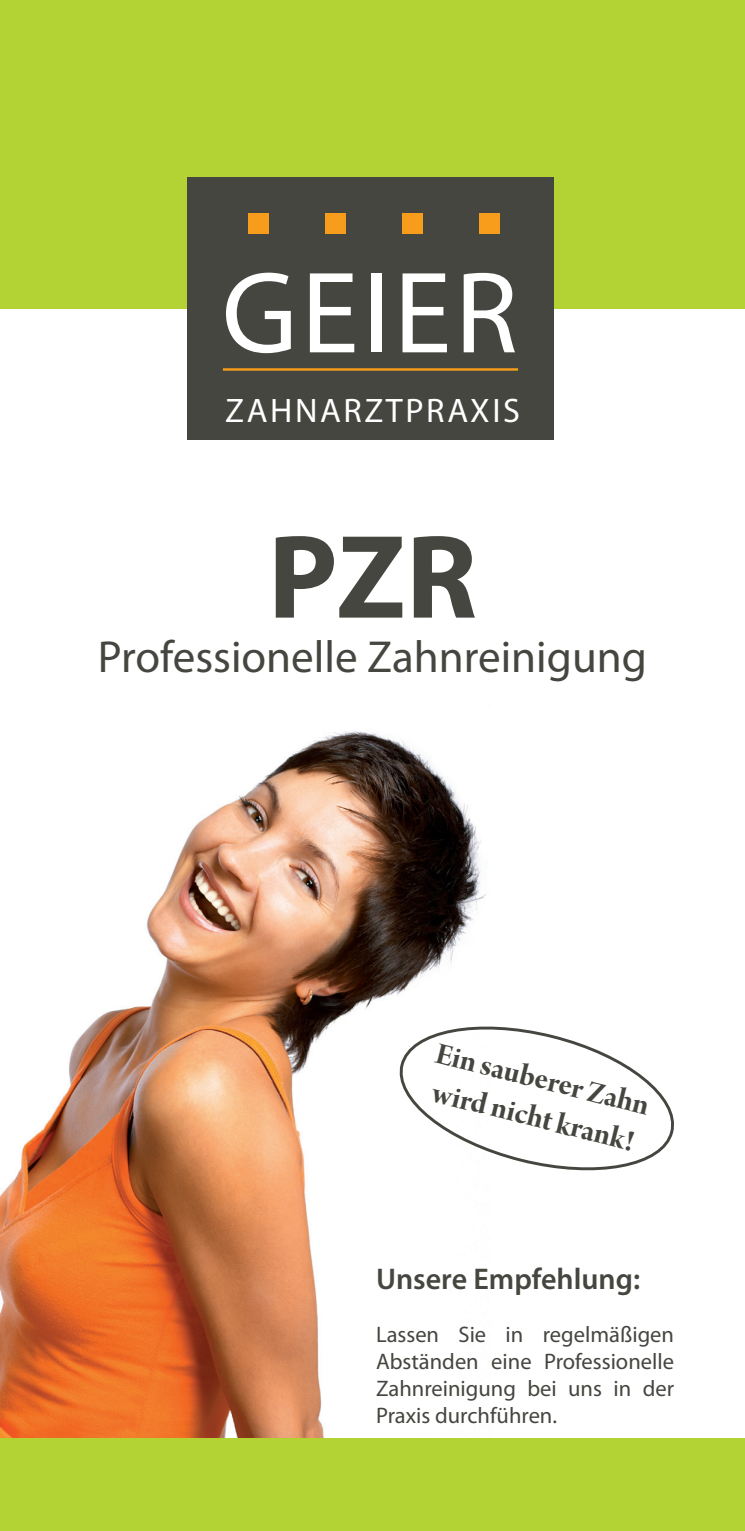
<style>
.page{position:relative;width:745px;height:1531px;background:#fff}
.page>*{position:absolute;margin:0;border:0;box-sizing:border-box;transform-origin:0 0}
.t1{font:700 120px "Myriad Pro";color:#44463f}
.t2{font:117px "Myriad Pro";letter-spacing:.03em;color:#fff}
.t3{font:45px "Myriad Pro";color:#44463f}
.t4{font:34px "Myriad Pro";letter-spacing:.075em;color:#fff}
.t5{font:32.25px/38.5px "Arno Pro Bold Display";color:#44463f}
.t6{font:600 30px "Myriad Pro";color:#44463f}
.t7{font:22.5px/27px "Myriad Pro";color:#44463f;text-align:justify}
</style>
<div class="page">
<img style="left:0;top:731px;width:490px;height:708px">
<div style="left:0;top:1439px;width:744px;height:92px;background:#b3d234"></div>
<div style="left:0;top:0;width:744px;height:308px;background:#b3d234"></div>
<div style="left:187px;top:177px;width:366px;height:262px;background:#44463f"></div>
<hr style="left:223px;top:368px;width:294px;height:3px;background:#f89c1c">
<div style="left:248px;top:213px;width:21px;height:21px;background:#f89c1c"></div>
<div style="left:478px;top:213px;width:21px;height:21px;background:#f89c1c"></div>
<div style="left:325px;top:213px;width:21px;height:21px;background:#f89c1c"></div>
<div style="left:402px;top:213px;width:20px;height:21px;background:#f89c1c"></div>
<svg style="left:390px;top:1014px;width:284px;height:165px"></svg>
<h2 class="t2" style="left:222px;top:241px;width:297px">GEIER</h2>
<h3 class="t4" style="left:225px;top:389px;width:296px">ZAHNARZTPRAXIS</h3>
<h1 class="t1" style="left:268px;top:499px;width:211px">PZR</h1>
<h3 class="t3" style="left:98px;top:629px;width:550px">Professionelle Zahnreinigung</h3>
<h3 class="t5" style="left:440px;top:1035px;width:220px;rotate:14deg">Ein sauberer Zahn wird nicht krank!</h3>
<h3 class="t6" style="left:376px;top:1260px;width:265px">Unsere Empfehlung:</h3>
<p class="t7" style="left:376px;top:1320px;width:299px">Lassen Sie in regelmäßigen Abständen eine Professionelle Zahnreinigung bei uns in der Praxis durchführen.</p>
</div>
